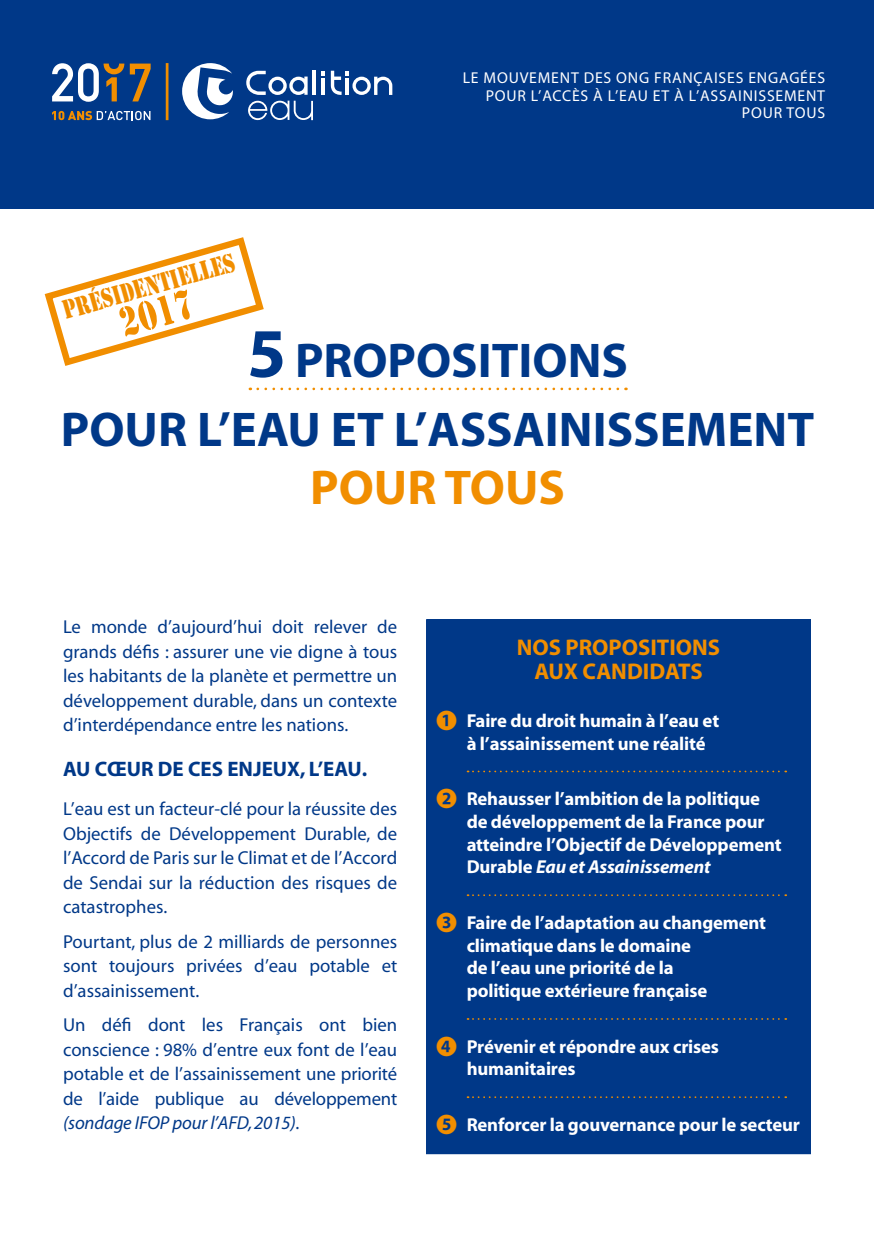
<style>
.page{position:relative;width:874px;height:1241px;background:#fff}
.page>*{position:absolute;margin:0;border:0;box-sizing:border-box;transform-origin:0 0}
.t1{font:700 49px/68.8px "Myriad";color:#003888;text-align:center}
.t2{font:700 49px "Myriad";color:#f18e00}
.t3{font:43.75px "Army Condensed";color:#f18e00}
.t4{font:27.65px "Army Condensed";color:#f18e00}
.t5{font:700 22.75px/24.5px "Myriad";color:#f18e00}
.t6{font:700 21px "Myriad";color:#003888}
.t7{font:18.72px/24.5px "Myriad";color:#003888;text-align:justify}
.t8{font:700 18.72px/22.8px "Myriad";letter-spacing:-.01em;color:#fff}
.t9{font:15.75px/17.5px "Myriad";letter-spacing:.05em;color:#fff;text-align:right}
.s1{font-size:70px}
.s2{font-style:italic}
.s3{font-family:"Pictogrammes 2006";font-weight:400;color:#f18e00}
</style>
<div class="page">
<div style="left:0;top:0;width:873px;height:208px;background:#003888"></div>
<div style="left:426px;top:619px;width:384px;height:534px;background:#003888"></div>
<svg style="left:467px;top:770px;width:318px;height:2px"></svg>
<svg style="left:467px;top:894px;width:318px;height:2px"></svg>
<svg style="left:467px;top:1018px;width:318px;height:1px"></svg>
<svg style="left:467px;top:1096px;width:318px;height:1px"></svg>
<svg style="left:44px;top:237px;width:220px;height:129px"></svg>
<svg style="left:182px;top:63px;width:51px;height:56px"></svg>
<svg style="left:248px;top:101px;width:65px;height:19px"></svg>
<hr style="left:312px;top:71px;width:3px;height:24px;background:#fff">
<svg style="left:321px;top:71px;width:71px;height:24px"></svg>
<svg style="left:246px;top:71px;width:61px;height:24px"></svg>
<svg style="left:130px;top:64px;width:21px;height:37px"></svg>
<svg style="left:52px;top:63px;width:72px;height:39px"></svg>
<svg style="left:52px;top:111px;width:98px;height:9px"></svg>
<hr style="left:166px;top:63px;width:2px;height:57px;background:#f18e00">
<svg style="left:257px;top:387px;width:369px;height:3px"></svg>
<p class="t9" style="left:462px;top:70px;width:364px">LE MOUVEMENT DES ONG FRANÇAISES ENGAGÉES<br>POUR L’ACCÈS À L’EAU ET À L’ASSAINISSEMENT<br>POUR TOUS</p>
<h3 class="t4" style="left:59px;top:295px;width:179px;rotate:-16deg">PRÉSIDENTIELLES</h3>
<h2 class="t3" style="left:113px;top:299px;width:77px;rotate:-16deg">2017</h2>
<h1 class="t1" style="left:61px;top:328px;width:754px"><span class="s1">5</span> PROPOSITIONS<br>POUR L’EAU ET L’ASSAINISSEMENT</h1>
<h1 class="t2" style="left:310px;top:462px;width:256px">POUR TOUS</h1>
<p class="t7" style="left:63px;top:615px;width:335px">Le monde d’aujourd’hui doit relever de grands défis : assurer une vie digne à tous les habitants de la planète et permettre un développement durable, dans un contexte d’interdépendance entre les nations.</p>
<p class="t6" style="left:63px;top:757px;width:273px">Au cœur de ces enjeux, l’eau</p>
<p class="t6" style="left:361px;top:757px;width:7px">.</p>
<p class="t7" style="left:63px;top:797px;width:335px">L’eau est un facteur-clé pour la réussite des Objectifs de Développement Durable, de l’Accord de Paris sur le Climat et de l’Accord de Sendai sur la réduction des risques de catastrophes.</p>
<p class="t7" style="left:63px;top:929px;width:335px">Pourtant, plus de 2 milliards de personnes sont toujours privées d’eau potable et d’assainissement.</p>
<p class="t7" style="left:63px;top:1013px;width:335px">Un défi dont les Français ont bien conscience : 98% d’entre eux font de l’eau potable et de l’assainissement une priorité de l’aide publique au développement <span class="s2">(sondage IFOP pour l’AFD, 2015)</span>.</p>
<p class="t5" style="left:534px;top:635px;width:144px;text-indent:-18px">Nos propositions<br>aux can didats</p>
<p class="t8" style="left:466px;top:709px;width:254px;text-indent:-30px"><span class="s3">1</span> Faire du droit humain à l’eau et à l’assainissement une réalité</p>
<p class="t8" style="left:466px;top:788px;width:316px;text-indent:-30px"><span class="s3">2</span> Rehausser l’ambition de la politique de développement de la France pour atteindre l’Objectif de Développement Durable <span class="s2">Eau et Assainissement</span></p>
<p class="t8" style="left:466px;top:911px;width:301px;text-indent:-30px"><span class="s3">3</span> Faire de l’adaptation au changement climatique dans le domaine<br>de l’eau une priorité de la<br>politique extérieure française</p>
<p class="t8" style="left:466px;top:1035px;width:254px;text-indent:-30px"><span class="s3">4</span> Prévenir et répondre aux crises humanitaires</p>
<p class="t8" style="left:436px;top:1113px;width:364px"><span class="s3">5</span> Renforcer la gouvernance pour le secteur</p>
</div>
